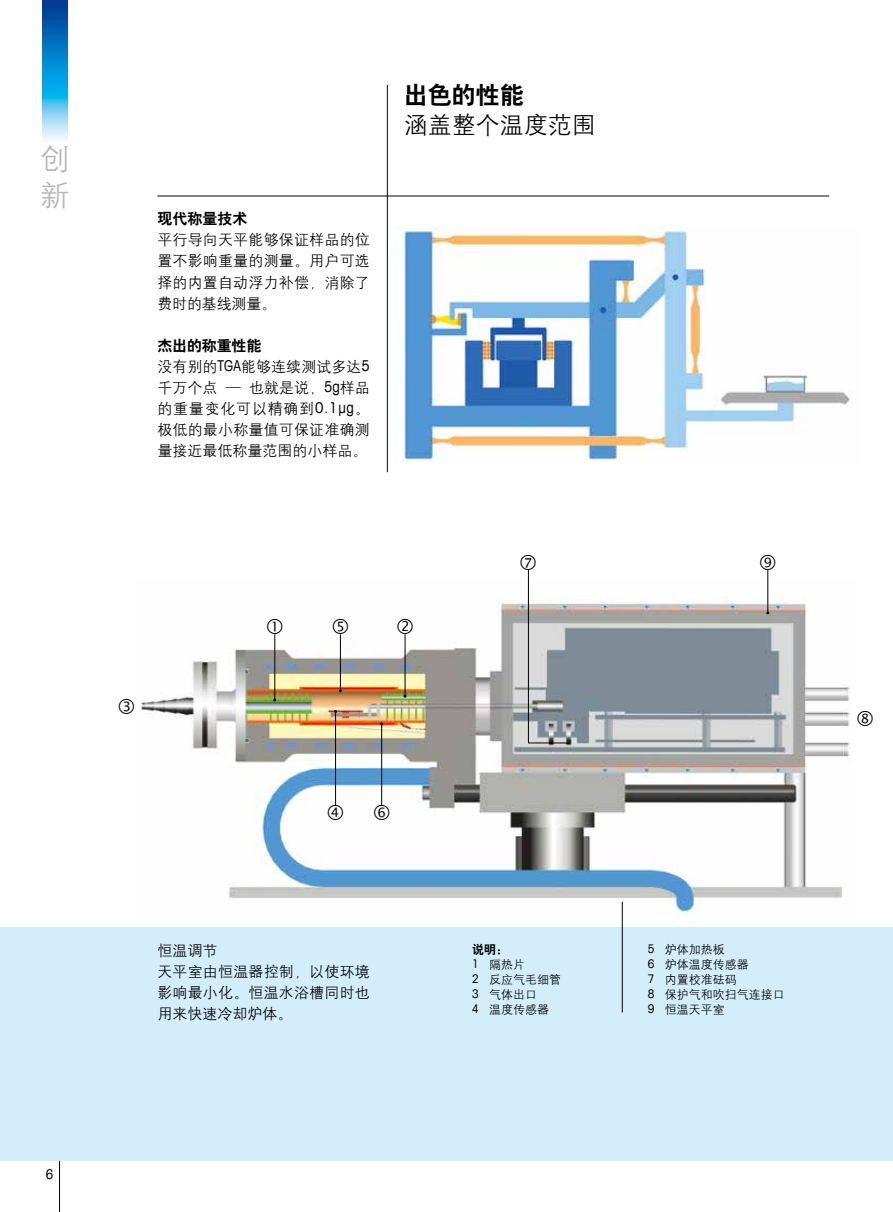
<style>
.page{position:relative;width:893px;height:1212px;background:#fff}
.page>*{position:absolute;margin:0;border:0;box-sizing:border-box;transform-origin:0 0}
.t1{font:30px/36px "H Yg 2 gj";color:#b5b6b6}
.t2{font:24px "H Yg 2 gj";color:#000}
.t3{font:24px "H Yb 2 gj";color:#000}
.t4{font:15px/21px "H Yg 2 gj";letter-spacing:.015em;color:#000;text-align:justify}
.t5{font:15px "H Yb 2 gj";letter-spacing:-.01em;color:#000}
.t6{font:condensed 13.5px "Avant Garde Com";color:#000}
.t7{font:12px/15px "H Yg 2 gj";color:#000}
.t8{font:12px "H Yb 2 gj";color:#000}
.s1{font-family:"Avant Garde Com";font-stretch:condensed}
</style>
<div class="page">
<div style="left:0;top:927px;width:893px;height:234px;background:#d3edfb"></div>
<img style="left:394px;top:226px;width:456px;height:237px">
<hr style="left:59px;top:1161px;width:1px;height:51px;background:#000">
<img style="left:141px;top:582px;width:709px;height:332px">
<hr style="left:381px;top:724px;width:1px;height:81px;background:#000">
<hr style="left:335px;top:711px;width:1px;height:94px;background:#000">
<hr style="left:274px;top:634px;width:1px;height:66px;background:#000">
<hr style="left:340px;top:634px;width:1px;height:57px;background:#000">
<hr style="left:528px;top:570px;width:1px;height:173px;background:#000">
<hr style="left:528px;top:742px;width:40px;height:1px;background:#000">
<hr style="left:405px;top:634px;width:1px;height:62px;background:#000">
<hr style="left:767px;top:570px;width:1px;height:43px;background:#000">
<hr style="left:157px;top:196px;width:672px;height:1px;background:#000">
<hr style="left:622px;top:902px;width:1px;height:110px;background:#000">
<hr style="left:387px;top:85px;width:1px;height:387px;background:#000">
<img style="left:42px;top:0;width:26px;height:132px">
<svg style="left:42px;top:132px;width:26px;height:9px"></svg>
<svg style="left:328px;top:804px;width:15px;height:16px"></svg>
<svg style="left:374px;top:804px;width:15px;height:16px"></svg>
<svg style="left:267px;top:619px;width:15px;height:15px"></svg>
<svg style="left:333px;top:619px;width:15px;height:15px"></svg>
<svg style="left:398px;top:619px;width:15px;height:15px"></svg>
<h1 class="t1" style="left:40px;top:141px;width:32px">创新</h1>
<p class="t5" style="left:157px;top:211px;width:91px">现代称量技术</p>
<p class="t4" style="left:157px;top:229px;width:214px">平行导向天平能够保证样品的位置不影响重量的测量。用户可选择的内置自动浮力补偿，消除了费时的基线测量。</p>
<p class="t5" style="left:157px;top:337px;width:106px">杰出的称重性能</p>
<p class="t4" style="left:157px;top:355px;width:214px">没有别的<span class="s1">TGA</span>能够连续测试多达<span class="s1">5</span>千万个点 — 也就是说，<span class="s1">5g</span>样品的重量变化可以精确到<span class="s1">0.1µg</span>。极低的最小称量值可保证准确测量接近最低称量范围的小样品。</p>
<h2 class="t3" style="left:404px;top:83px;width:121px">出色的性能</h2>
<h2 class="t2" style="left:404px;top:113px;width:193px">涵盖整个温度范围</h2>
<p class="t6" style="left:46px;top:1165px;width:9px">6</p>
<p class="t4" style="left:157px;top:940px;width:214px;text-align:left">恒温调节<br>天平室由恒温器控制，以使环境影响最小化。恒温水浴槽同时也用来快速冷却炉体。</p>
<p class="t8" style="left:472px;top:943px;width:37px">说明：</p>
<p class="t7" style="left:472px;top:957px;width:91px"><span class="s1">1</span> 隔热片<br><span class="s1">2</span> 反应气毛细管<br><span class="s1">3</span> 气体出口<br><span class="s1">4</span> 温度传感器</p>
<p class="t7" style="left:648px;top:941px;width:139px"><span class="s1">5</span> 炉体加热板<br><span class="s1">6</span> 炉体温度传感器<br><span class="s1">7</span> 内置校准砝码<br><span class="s1">8</span> 保护气和吹扫气连接口<br><span class="s1">9</span> 恒温天平室</p>
</div>
